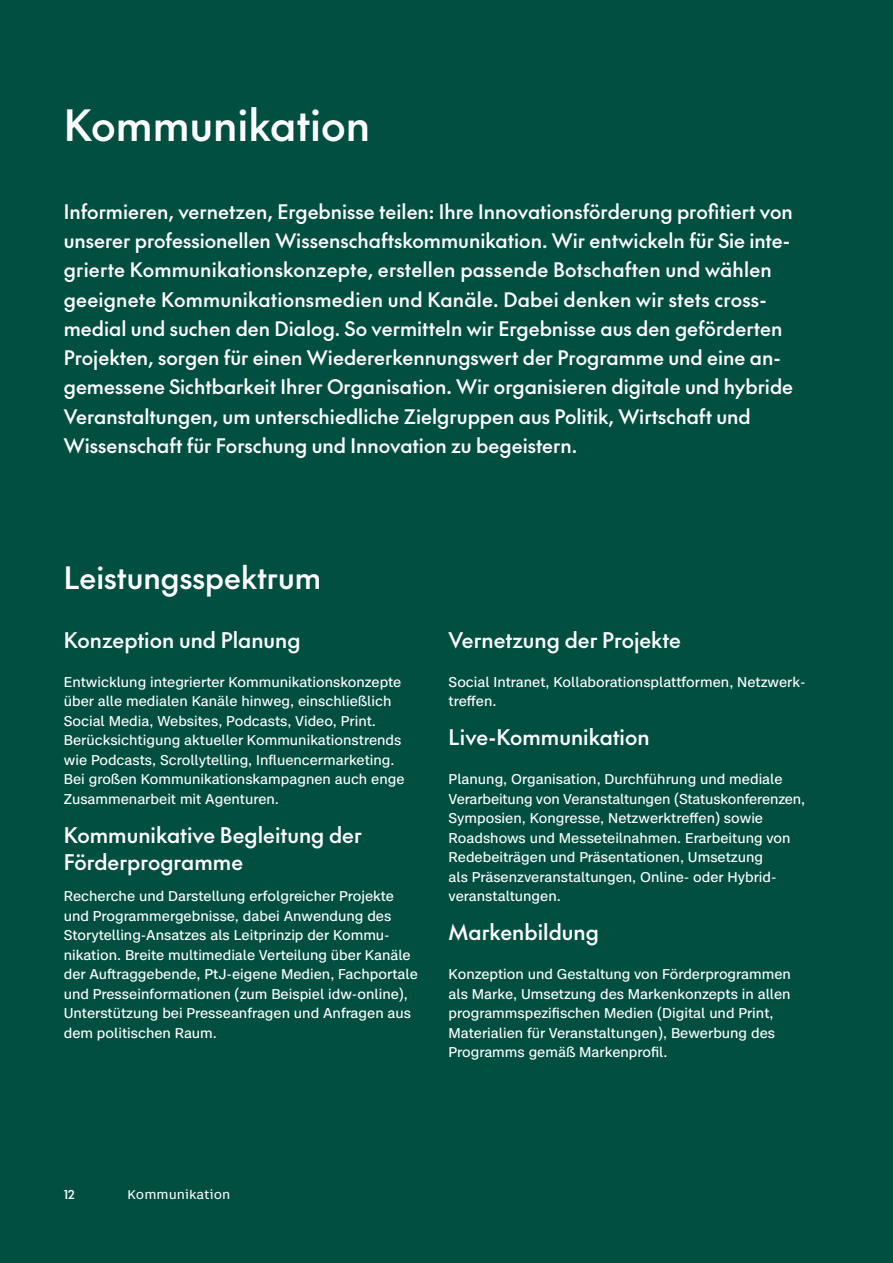
<style>
.page{position:relative;width:893px;height:1263px;background:#004f41}
.page>*{position:absolute;margin:0;border:0;box-sizing:border-box;transform-origin:0 0}
.t1{font:500 42px "The Future";color:#fff}
.t2{font:500 30px "The Future";color:#fff}
.t3{font:500 21px/27.3px "The Future";color:#fff}
.t4{font:500 19.5px/29.2px "The Future";color:#fff}
.t5{font:13.5px/19.5px "Case Text";color:#fff}
.t6{font:12px "Case Micro";color:#fff}
.t7{font:500 12px "The Future";color:#fff}
</style>
<div class="page">
<h1 class="t1" style="left:64px;top:95px;width:308px">Kommunikation</h1>
<p class="t4" style="left:64px;top:196px;width:731px">Informieren, vernetzen, Ergebnisse teilen: Ihre Innovationsförderung profitiert von unserer professionellen Wissenschaftskommunikation. Wir entwickeln für Sie inte&shy;grierte Kommunikationskonzepte, erstellen passende Botschaften und wählen geeignete Kommunikationsmedien und Kanäle. Dabei denken wir stets cross&shy;medial und suchen den Dialog. So vermitteln wir Ergebnisse aus den geförderten Projekten, sorgen für einen Wiedererkennungswert der Programme und eine an&shy;gemessene Sichtbarkeit Ihrer Organisation. Wir organisieren digitale und hybride Veranstaltungen, um unterschiedliche Zielgruppen aus Politik, Wirtschaft und Wissenschaft für Forschung und Innovation zu begeistern.</p>
<h2 class="t2" style="left:64px;top:557px;width:259px">Leistungsspektrum</h2>
<h3 class="t3" style="left:64px;top:626px;width:238px">Konzeption und Planung</h3>
<p class="t5" style="left:64px;top:672px;width:342px">Entwicklung integrierter Kommunikationskonzepte über alle medialen Kanäle hinweg, einschließlich Social Media, Websites, Podcasts, Video, Print.<br>Berücksichtigung aktueller Kommunikationstrends wie Podcasts, Scrollytelling, Influencermarketing.<br>Bei großen Kommunikationskampagnen auch enge Zusammenarbeit mit Agenturen.</p>
<h3 class="t3" style="left:64px;top:821px;width:300px">Kommunikative Begleitung der<br>Förderprogramme</h3>
<p class="t5" style="left:64px;top:886px;width:356px">Recherche und Darstellung erfolgreicher Projekte und Programmergebnisse, dabei Anwendung des Storytelling-Ansatzes als Leitprinzip der Kommu&shy;nikation. Breite multimediale Verteilung über Kanäle der Auftraggebende, PtJ-eigene Medien, Fachportale und Presseinformationen (zum Beispiel idw-online), Unterstützung bei Presseanfragen und Anfragen aus dem politischen Raum.</p>
<h3 class="t3" style="left:449px;top:626px;width:234px">Vernetzung der Projekte</h3>
<p class="t5" style="left:449px;top:672px;width:358px">Social Intranet, Kollaborationsplattformen, Netzwerk&shy;treffen.</p>
<h3 class="t3" style="left:449px;top:723px;width:203px">Live-Kommunikation</h3>
<p class="t5" style="left:449px;top:769px;width:358px">Planung, Organisation, Durchführung und mediale Verarbeitung von Veranstaltungen (Statuskonferenzen, Symposien, Kongresse, Netzwerktreffen) sowie Roadshows und Messeteilnahmen. Erarbeitung von Redebeiträgen und Präsentationen, Umsetzung<br>als Präsenzveranstaltungen, Online- oder Hybrid&shy;veranstaltungen.</p>
<h3 class="t3" style="left:449px;top:918px;width:152px">Markenbildung</h3>
<p class="t5" style="left:449px;top:964px;width:344px">Konzeption und Gestaltung von Förderprogrammen als Marke, Umsetzung des Markenkonzepts in allen programmspezifischen Medien (Digital und Print, Materialien für Veranstaltungen), Bewerbung des Programms gemäß Markenprofil.</p>
<p class="t7" style="left:64px;top:1186px;width:12px">12</p>
<p class="t6" style="left:128px;top:1185px;width:104px">Kommunikation</p>
</div>
